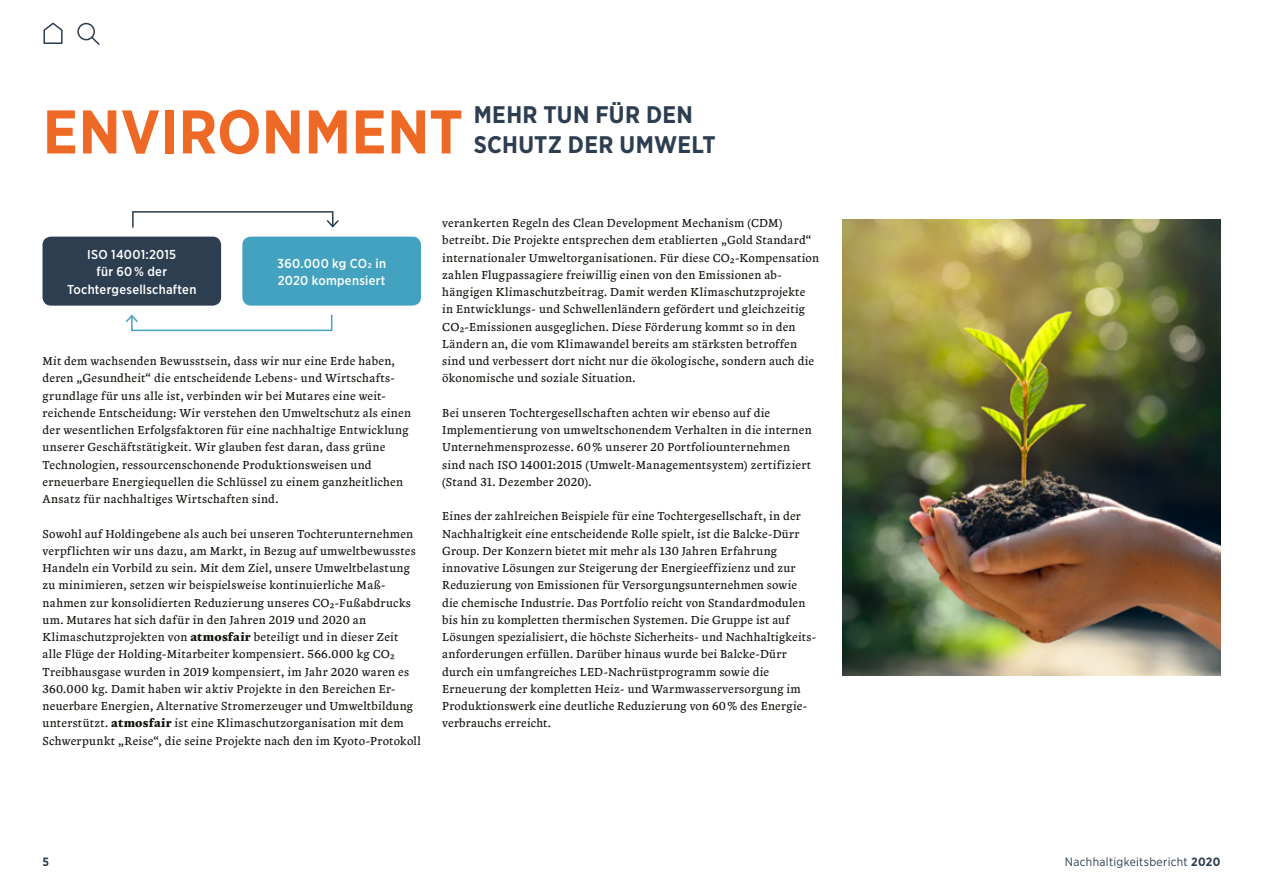
<style>
.page{position:relative;width:1263px;height:893px;background:#fff}
.page>*{position:absolute;margin:0;border:0;box-sizing:border-box;transform-origin:0 0}
.t1{font:700 61.5px "Gotham Narrow";letter-spacing:.005em;color:#ee6925}
.t2{font:700 24px/30px "Gotham Narrow";letter-spacing:.015em;color:#2c3e50}
.Fließtext__Zenon{font:500 12.9px/17.2px "Gotham Narrow";letter-spacing:.02em;color:#fff;text-align:center}
.Fließtext__Zenon-2{font:12px/17.2px "Zenon";letter-spacing:.02em;color:#12120d}
.t3{font:12px "Gotham Narrow";letter-spacing:.025em;color:#2c3e50}
.t4{font:700 12px "Gotham Narrow";color:#2c3e50}
.s1{font-weight:700}
</style>
<div class="page">
<div style="left:43px;top:237px;width:178px;height:69px;background:#2c3e50;border-radius:9px"></div>
<div style="left:242px;top:237px;width:179px;height:69px;background:#43a2bf;border-radius:9px"></div>
<svg style="left:125px;top:314px;width:208px;height:18px"></svg>
<svg style="left:132px;top:211px;width:207px;height:17px"></svg>
<img style="left:842px;top:219px;width:378px;height:456px">
<div style="left:77px;top:23px;width:18px;height:17px;border:2px solid #2c3e50;border-radius:50%"></div>
<svg style="left:90px;top:35px;width:10px;height:10px"></svg>
<svg style="left:43px;top:22px;width:20px;height:22px"></svg>
<h1 class="t1" style="left:43px;top:92px;width:422px">ENVIRONMENT</h1>
<h1 class="t2" style="left:474px;top:100px;width:244px">MEHR TUN FÜR DEN<br>SCHUTZ DER UMWELT</h1>
<p class="Fließtext__Zenon" style="left:67px;top:246px;width:131px">ISO 14001:2015<br>für 60% der<br>Tochtergesellschaften</p>
<p class="Fließtext__Zenon" style="left:277px;top:254px;width:110px;text-align:left">360.000 kg CO2 in<br>2020 kompensiert</p>
<p class="Fließtext__Zenon-2" style="left:43px;top:352px;width:370px">Mit dem wachsenden Bewusstsein, dass wir nur eine Erde haben, deren „Gesundheit“ die entscheidende Lebens- und Wirtschafts&shy;grundlage für uns alle ist, verbinden wir bei Mutares eine weit&shy;reichende Entscheidung: Wir verstehen den Umweltschutz als einen der wesentlichen Erfolgsfaktoren für eine nachhaltige Entwicklung unserer Geschäftstätigkeit. Wir glauben fest daran, dass grüne Technologien, ressourcenschonende Produktionsweisen und erneuerbare Energiequellen die Schlüssel zu einem ganzheitlichen Ansatz für nachhaltiges Wirtschaften sind.</p>
<p class="Fließtext__Zenon-2" style="left:43px;top:524px;width:380px">Sowohl auf Holdingebene als auch bei unseren Tochterunternehmen verpflichten wir uns dazu, am Markt, in Bezug auf umweltbewusstes Handeln ein Vorbild zu sein. Mit dem Ziel, unsere Umweltbelastung zu minimieren, setzen wir beispielsweise kontinuierliche Maß&shy;nahmen zur konsolidierten Reduzierung unseres CO2-Fußabdrucks um. Mutares hat sich dafür in den Jahren 2019 und 2020 an Klimaschutzprojekten von <span class="s1">atmosfair</span> beteiligt und in dieser Zeit<br>alle Flüge der Holding-Mitarbeiter kompensiert. 566.000 kg CO2<br>Treibhausgase wurden in 2019 kompensiert, im Jahr 2020 waren es 360.000 kg. Damit haben wir aktiv Projekte in den Bereichen Er&shy;neuerbare Energien, Alternative Stromerzeuger und Umweltbildung unterstützt. <span class="s1">atmosfair</span> ist eine Klimaschutzorganisation mit dem Schwerpunkt „Reise“, die seine Projekte nach den im Kyoto-Protokoll</p>
<p class="Fließtext__Zenon-2" style="left:442px;top:214px;width:378px">verankerten Regeln des Clean Development Mechanism (CDM) betreibt. Die Projekte entsprechen dem etablierten „Gold Standard“ internationaler Umweltorganisationen. Für diese CO2-Kompensation zahlen Flugpassagiere freiwillig einen von den Emissionen ab&shy;hängigen Klimaschutzbeitrag. Damit werden Klimaschutzprojekte in Entwicklungs- und Schwellenländern gefördert und gleichzeitig CO2-Emissionen ausgeglichen. Diese Förderung kommt so in den Ländern an, die vom Klimawandel bereits am stärksten betroffen sind und verbessert dort nicht nur die ökologische, sondern auch die ökonomische und soziale Situation.</p>
<p class="Fließtext__Zenon-2" style="left:442px;top:403px;width:371px">Bei unseren Tochtergesellschaften achten wir ebenso auf die Implementierung von umweltschonendem Verhalten in die internen Unternehmensprozesse. 60% unserer 20 Portfoliounternehmen sind nach ISO 14001:2015 (Umwelt-Managementsystem) zertifiziert (Stand 31. Dezember 2020).</p>
<p class="Fließtext__Zenon-2" style="left:442px;top:507px;width:376px">Eines der zahlreichen Beispiele für eine Tochtergesellschaft, in der Nachhaltigkeit eine entscheidende Rolle spielt, ist die Balcke-Dürr Group. Der Konzern bietet mit mehr als 130 Jahren Erfahrung innovative Lösungen zur Steigerung der Energieeffizienz und zur Reduzierung von Emissionen für Versorgungsunternehmen sowie die chemische Industrie. Das Portfolio reicht von Standardmodulen bis hin zu kompletten thermischen Systemen. Die Gruppe ist auf Lösungen spezialisiert, die höchste Sicherheits- und Nachhaltigkeits&shy;anforderungen erfüllen. Darüber hinaus wurde bei Balcke-Dürr durch ein umfangreiches LED-Nachrüstprogramm sowie die Erneuerung der kompletten Heiz- und Warmwasserversorgung im Produktionswerk eine deutliche Reduzierung von 60% des Energie&shy;verbrauchs erreicht.</p>
<p class="t4" style="left:43px;top:854px;width:8px">5</p>
<p class="t3" style="left:1065px;top:854px;width:157px">Nachhaltigkeitsbericht <span class="s1">2020</span></p>
</div>
